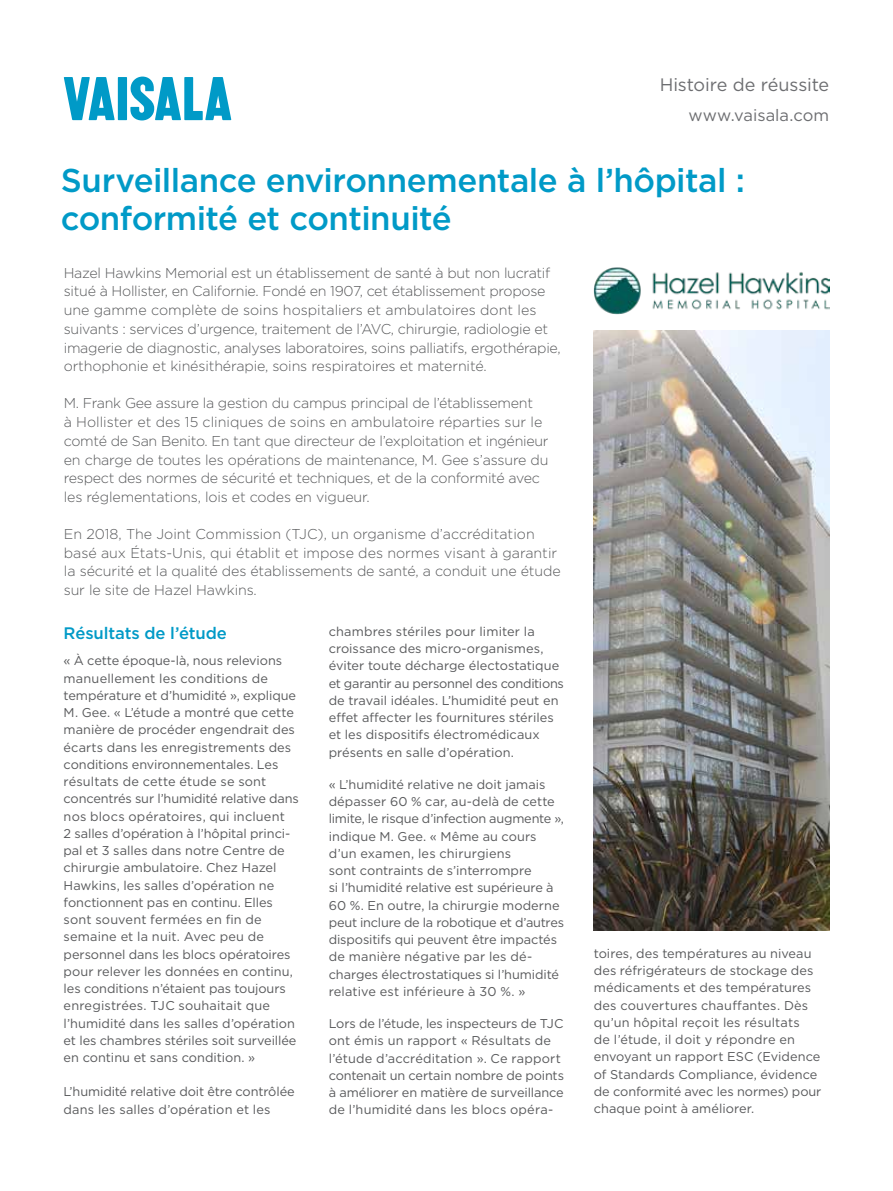
<style>
.page{position:relative;width:893px;height:1191px;background:#fff}
.page>*{position:absolute;margin:0;border:0;box-sizing:border-box;transform-origin:0 0}
.t1{font:500 33px/37.5px "Gotham";letter-spacing:-.015em;color:#009ac7}
.t2{font:18px "Gotham";letter-spacing:-.005em;color:#6d6e71}
.t3{font:500 16.65px "Gotham";letter-spacing:-.01em;color:#009ac7}
.t4{font:16.5px "Gotham";color:#6d6e71}
.t5{font:300 14.25px/18.8px "Gotham";letter-spacing:-.02em;color:#58595b}
.t6{font:300 14.25px/18.8px "Gotham";color:#58595b}
.t7{font:12.75px/17.2px "Gotham";color:#58595b}
</style>
<div class="page">
<svg style="left:64px;top:77px;width:51px;height:43px"></svg>
<div style="left:118px;top:77px;width:9px;height:43px;background:#009ac7"></div>
<svg style="left:130px;top:77px;width:101px;height:43px"></svg>
<img style="left:594px;top:330px;width:235px;height:600px">
<img style="left:594px;top:267px;width:235px;height:47px">
<h2 class="t2" style="left:660px;top:73px;width:171px">Histoire de réussite</h2>
<p class="t4" style="left:688px;top:105px;width:142px">www.vaisala.com</p>
<h1 class="t1" style="left:61px;top:161px;width:686px">Surveillance environnementale à l’hôpital : conformité et continuité</h1>
<p class="t5" style="left:64px;top:263px;width:498px">Hazel Hawkins Memorial est un établissement de santé à but non lucratif situé à Hollister, en Californie. Fondé en 1907, cet établissement propose une gamme complète de soins hospitaliers et ambulatoires dont les suivants : services d’urgence, traitement de l’AVC, chirurgie, radiologie et imagerie de diagnostic, analyses laboratoires, soins palliatifs, ergothérapie, orthophonie et kinésithérapie, soins respiratoires et maternité.</p>
<p class="t5" style="left:64px;top:393px;width:486px">M. Frank Gee assure la gestion du campus principal de l’établissement<br>à Hollister et des 15 cliniques de soins en ambulatoire réparties sur le comté de San Benito. En tant que directeur de l’exploitation et ingénieur en charge de toutes les opérations de maintenance, M. Gee s’assure du respect des normes de sécurité et techniques, et de la conformité avec les réglementations, lois et codes en vigueur.</p>
<p class="t6" style="left:64px;top:524px;width:498px">En 2018, The Joint Commission (TJC), un organisme d’accréditation basé aux États-Unis, qui établit et impose des normes visant à garantir la sécurité et la qualité des établissements de santé, a conduit une étude sur le site de Hazel Hawkins.</p>
<h3 class="t3" style="left:64px;top:622px;width:165px">Résultats de l’étude</h3>
<p class="t7" style="left:64px;top:652px;width:237px">« À cette époque-là, nous relevions manuellement les conditions de température et d’humidité », explique M. Gee. « L’étude a montré que cette manière de procéder engendrait des écarts dans les enregistrements des conditions environnementales. Les résultats de cette étude se sont concentrés sur l’humidité relative dans nos blocs opératoires, qui incluent<br>2 salles d’opération à l’hôpital princi&shy;pal et 3 salles dans notre Centre de chirurgie ambulatoire. Chez Hazel Hawkins, les salles d’opération ne fonctionnent pas en continu. Elles sont souvent fermées en fin de semaine et la nuit. Avec peu de personnel dans les blocs opératoires pour relever les données en continu, les conditions n’étaient pas toujours enregistrées. TJC souhaitait que l’humidité dans les salles d’opération et les chambres stériles soit surveillée en continu et sans condition. »</p>
<p class="t7" style="left:64px;top:1083px;width:233px">L’humidité relative doit être contrôlée dans les salles d’opération et les</p>
<p class="t7" style="left:329px;top:622px;width:237px">chambres stériles pour limiter la croissance des micro-organismes, éviter toute décharge électostatique et garantir au personnel des conditions de travail idéales. L’humidité peut en effet affecter les fournitures stériles et les dispositifs électromédicaux présents en salle d’opération.</p>
<p class="t7" style="left:329px;top:775px;width:237px">« L’humidité relative ne doit jamais dépasser 60 % car, au-delà de cette limite, le risque d’infection augmente », indique M. Gee. « Même au cours d’un examen, les chirurgiens<br>sont contraints de s’interrompre<br>si l’humidité relative est supérieure à 60 %. En outre, la chirurgie moderne peut inclure de la robotique et d’autres dispositifs qui peuvent être impactés de manière négative par les dé&shy;charges électrostatiques si l’humidité relative est inférieure à 30 %. »</p>
<p class="t7" style="left:329px;top:1014px;width:237px">Lors de l’étude, les inspecteurs de TJC ont émis un rapport « Résultats de l’étude d’accréditation ». Ce rapport contenait un certain nombre de points à améliorer en matière de surveillance de l’humidité dans les blocs opéra-</p>
<p class="t7" style="left:594px;top:944px;width:229px">toires, des températures au niveau des réfrigérateurs de stockage des médicaments et des températures des couvertures chauffantes. Dès qu’un hôpital reçoit les résultats<br>de l’étude, il doit y répondre en envoyant un rapport ESC (Evidence of Standards Compliance, évidence de conformité avec les normes) pour chaque point à améliorer.</p>
</div>
